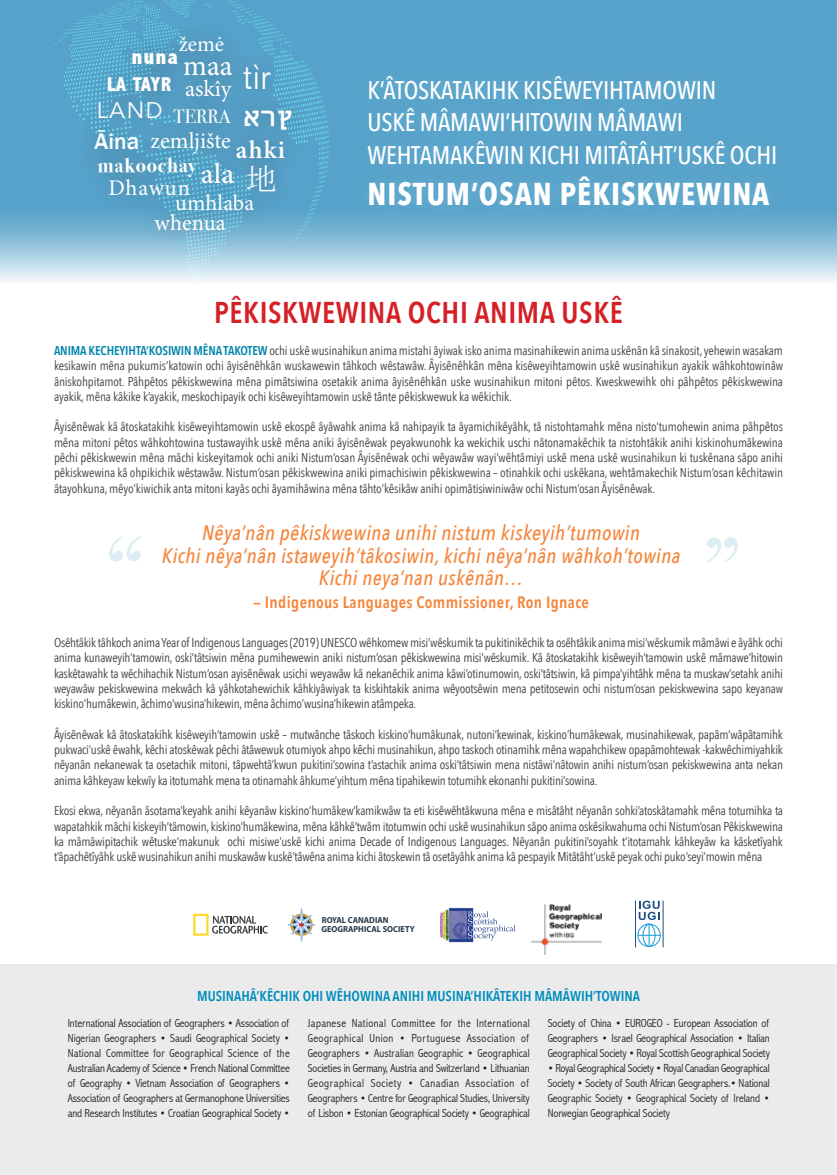
<style>
.page{position:relative;width:837px;height:1175px;background:#fff}
.page>*{position:absolute;margin:0;border:0;box-sizing:border-box;transform-origin:0 0}
.t1{font:italic 114.3px "Bodoni Svty Two ITCTT";color:#0084ac}
.t2{font:31.65px "MS Mincho";color:#fff}
.t3{font:700 31.5px "Avenir Next Condensed";letter-spacing:.03em;color:#fff}
.t4{font:600 30px "Avenir Next Condensed";letter-spacing:.02em;color:#d52027}
.t5{font:700 29.85px "Courier New";color:#fff}
.t6{font:29.1px "Minion Pro";color:#fff}
.t7{font:500 29.1px "Minion Pro";color:#fff}
.t8{font:600 25.5px "Minion Pro";color:#fff}
.t9{font:500 25.35px/32.5px "Avenir Next Condensed";letter-spacing:-.01em;color:#fff}
.t10{font:800 condensed 23.1px "Abadi";color:#fff}
.t11{font:22.95px "Minion Pro";letter-spacing:-.005em;color:#fff}
.t12{font:22.8px "Minion Pro";color:#fff}
.t13{font:22.65px "Minion Pro";color:#fff}
.t14{font:22.65px "Avenir";color:#fff}
.t15{font:22.35px "Minion Pro";letter-spacing:.005em;color:#fff}
.t16{font:21.9px "Minion Pro";color:#fff}
.t17{font:italic 500 21px/22.6px "Avenir Next Condensed";letter-spacing:.02em;color:#f58438;text-align:center}
.t18{font:700 20.4px "Bodoni Svty Two ITCTT";letter-spacing:.04em;color:#fff}
.t19{font:800 condensed 20.1px "Abadi";letter-spacing:-.01em;color:#fff}
.t20{font:19.35px "Bodoni Svty Two ITCTT";color:#fff}
.t21{font:600 16.5px "Avenir Next Condensed";letter-spacing:.02em;color:#f58438}
.t22{font:600 14.25px "Avenir Next Condensed";color:#008ebd}
.t23{font:12.75px/15.3px "Avenir Next Condensed";letter-spacing:-.02em;color:#414042;text-align:justify}
.t24{font:300 condensed 11.7px/15px "Abadi";letter-spacing:-.01em;color:#231f20;text-align:justify}
.t25{font:700 8.7px/8.9px "Myriad Pro";color:#273949;scale:.95 1}
.s1{font-family:"Abadi";font-weight:300;font-stretch:condensed;font-size:35.4px}
.s2{font-family:"Franklin Gothic";font-weight:500;font-size:23.1px}
.s3{font-weight:600;color:#0084ac}
</style>
<div class="page">
<svg style="left:0;top:0;width:837px;height:281px;background:#75b3d3"></svg>
<svg style="left:50px;top:0;width:280px;height:281px;background:#80bad8"></svg>
<div style="left:0;top:964px;width:837px;height:210px;background:#ebebec"></div>
<div style="left:351px;top:59px;width:442px;height:163px;background:#5aa4cb"></div>
<div style="left:78px;top:20px;width:231px;height:228px;background:#231f20;opacity:.38"></div>
<svg style="left:440px;top:907px;width:76px;height:35px"></svg>
<hr style="left:635px;top:900px;width:1px;height:47px;background:#204c84">
<hr style="left:663px;top:900px;width:1px;height:47px;background:#204c84">
<div style="left:638px;top:923px;width:23px;height:23px;border:1px solid #139cd8;border-radius:50%"></div>
<svg style="left:638px;top:900px;width:22px;height:47px"></svg>
<svg style="left:288px;top:908px;width:27px;height:33px"></svg>
<svg style="left:193px;top:913px;width:75px;height:22px"></svg>
<img style="left:532px;top:905px;width:69px;height:49px">
<h3 class="t16" style="left:179px;top:29px;width:47px">žemė</h3>
<h3 class="t6" style="left:183px;top:46px;width:89px">maa <span class="s1">tìr</span></h3>
<h3 class="t10" style="left:131px;top:42px;width:48px">nuna</h3>
<h3 class="t19" style="left:107px;top:73px;width:65px">LA TAYR</h3>
<h3 class="t11" style="left:185px;top:73px;width:48px">askîy</h3>
<h3 class="t14" style="left:97px;top:97px;width:67px">LAND</h3>
<h3 class="t20" style="left:174px;top:101px;width:59px">TERRA</h3>
<h3 class="t12" style="left:95px;top:125px;width:138px"><span class="s2">Āina</span> zemljište</h3>
<h3 class="t5" style="left:243px;top:98px;width:53px">ץרא</h3>
<h3 class="t8" style="left:236px;top:132px;width:51px">ahki</h3>
<h3 class="t18" style="left:97px;top:148px;width:101px">makoochay</h3>
<h3 class="t7" style="left:201px;top:154px;width:35px">ala</h3>
<h2 class="t2" style="left:245px;top:163px;width:33px">地</h2>
<h3 class="t15" style="left:108px;top:173px;width:83px">Dhawun</h3>
<h3 class="t15" style="left:175px;top:188px;width:81px">umhlaba</h3>
<h3 class="t13" style="left:155px;top:208px;width:73px">whenua</h3>
<h3 class="t9" style="left:368px;top:73px;width:411px">K’ÂTOSKATAKIHK KISÊWEYIHTAMOWIN<br>USKÊ MÂMAWI’HITOWIN MÂMAWI<br>WEHTAMAKÊWIN KICHI MITÂTÂHT’USKÊ OCHI</h3>
<h3 class="t3" style="left:368px;top:174px;width:403px">NISTUM’OSAN PÊKISKWEWINA</h3>
<h3 class="t4" style="left:214px;top:286px;width:410px">PÊKISKWEWINA OCHI ANIMA USKÊ</h3>
<p class="t23" style="left:54px;top:342px;width:731px"><span class="s3">ANIMA KECHEYIHTA’KOSIWIN MÊNA TAKOTEW</span> ochi uskê wusinahikun anima mistahi âyiwak isko anima masinahikewin anima uskênân kâ sinakosit, yehewin wasakam kesikawin mêna pukumis’katowin ochi âyisênêhkân wuskawewin tâhkoch wêstawâw. Âyisênêhkân mêna kisêweyihtamowin uskê wusinahikun ayakik wâhkohtowinâw âniskohpitamot. Pâhpêtos pêkiskwewina mêna pimâtsiwina osetakik anima âyisênêhkân uske wusinahikun mitoni pêtos. Kweskwewihk ohi pâhpêtos pêkiskwewina ayakik, mêna kâkike k’ayakik, meskochipayik ochi kisêweyihtamowin uskê tânte pêkiskwewuk ka wêkichik.</p>
<p class="t23" style="left:54px;top:419px;width:731px">Âyisênêwak kâ âtoskatakihk kisêweyihtamowin uskê ekospê âyâwahk anima kâ nahipayik ta âyamichikêyâhk, tâ nistohtamahk mêna nisto’tumohewin anima pâhpêtos mêna mitoni pêtos wâhkohtowina tustawayihk uskê mêna aniki âyisênêwak peyakwunohk ka wekichik uschi nâtonamakêchik ta nistohtâkik anihi kiskinohumâkewina pêchi pêkiskwewin mêna mâchi kiskeyitamok ochi aniki Nistum’osan Âyisênêwak ochi wêyawâw wayi’wêhtâmiyi uskê mena uskê wusinahikun ki tuskênana sâpo anihi pêkiskwewina kâ ohpikichik wêstawâw. Nistum’osan pêkiskwewina aniki pimachisiwin pêkiskwewina – otinahkik ochi uskêkana, wehtâmakechik Nistum’osan kêchitawin âtayohkuna, mêyo’kiwichik anta mitoni kayâs ochi âyamihâwina mêna tâhto’kêsikâw anihi opimâtisiwiniwâw ochi Nistum’osan Âyisênêwak.</p>
<h1 class="t1" style="left:90px;top:480px;width:41px">“</h1>
<h3 class="t17" style="left:162px;top:521px;width:520px">Nêya’nân pêkiskwewina unihi nistum kiskeyih’tumowin<br>Kichi nêya’nân istaweyih’tâkosiwin, kichi nêya’nân wâhkoh’towina<br>Kichi neya’nan uskênân…</h3>
<p class="t21" style="left:253px;top:588px;width:337px">— Indigenous Languages Commissioner, Ron Ignace</p>
<h1 class="t1" style="left:684px;top:480px;width:42px">”</h1>
<p class="t23" style="left:54px;top:634px;width:731px">Osêhtâkik tâhkoch anima Year of Indigenous Languages (2019) UNESCO wêhkomew misi’wêskumik ta pukitinikêchik ta osêhtâkik anima misi’wêskumik mâmâwi e âyâhk ochi anima kunaweyih’tamowin, oski’tâtsiwin mêna pumihewewin aniki nistum’osan pêkiskwewina misi’wêskumik. Kâ âtoskatakihk kisêweyih’tamowin uskê mâmawe’hitowin kaskêtawahk ta wêchihachik Nistum’osan ayisênêwak usichi weyawâw kâ nekanêchik anima kâwi’otinumowin, oski’tâtsiwin, kâ pimpa’yihtâhk mêna ta muskaw’setahk anihi weyawâw pekiskwewina mekwâch kâ yâhkotahewichik kâhkiyâwiyak ta kiskihtakik anima wêyootsêwin mena petitosewin ochi nistum’osan pekiskwewina sapo keyanaw kiskino’humâkewin, âchimo’wusina’hikewin, mêna âchimo’wusina’hikewin atâmpeka.</p>
<p class="t23" style="left:54px;top:726px;width:731px">Âyisênêwak kâ âtoskatakihk kisêweyih’tamowin uskê – mutwânche tâskoch kiskino’humâkunak, nutoni’kewinak, kiskino’humâkewak, musinahikewak, papâm’wâpâtamihk pukwaci’uskê êwahk, kêchi atoskêwak pêchi âtâwewuk otumiyok ahpo kêchi musinahikun, ahpo taskoch otinamihk mêna wapahchikew opapâmohtewak -kakwêchimiyahkik nêyanân nekanewak ta osetachik mitoni, tâpwehtâ’kwun pukitini’sowina t’astachik anima oski’tâtsiwin mena nistâwi’nâtowin anihi nistum’osan pekiskwewina anta nekan anima kâhkeyaw kekwîy ka itotumahk mena ta otinamahk âhkume’yihtum mêna tipahikewin totumihk ekonanhi pukitini’sowina.</p>
<p class="t23" style="left:54px;top:802px;width:731px">Ekosi ekwa, nêyanân âsotama’keyahk anihi kêyanâw kiskino’humâkew’kamikwâw ta eti kisêwêhtâkwuna mêna e misâtâht nêyanân sohki’atoskâtamahk mêna totumihka ta wapatahkik mâchi kiskeyih’tâmowin, kiskino’humâkewina, mêna kâhkê’twâm itotumwin ochi uskê wusinahikun sâpo anima oskêsikwahuma ochi Nistum’osan Pêkiskwewina ka mâmâwipitachik wêtuske’makunuk ochi misiwe’uskê kichi anima Decade of Indigenous Languages. Nêyanân pukitini’soyahk t’itotamahk kâhkeyâw ka kâsketîyahk t’âpachêtîyâhk uskê wusinahikun anihi muskawâw kuskê’tâwêna anima kichi âtoskewin tâ osetâyâhk anima kâ pespayik Mitâtâht’uskê peyak ochi puko’seyi’mowin mêna</p>
<p class="t25" style="left:322px;top:915px;width:100px">ROYAL CANADIAN<br>GEOGRAPHICAL SOCIETY</p>
<p class="t22" style="left:197px;top:983px;width:445px">MUSINAHÂ’KÊCHIK OHI WÊHOWINA ANIHI MUSINA’HIKÂTEKIH MÂMÂWIH’TOWINA</p>
<p class="t24" style="left:68px;top:1015px;width:224px">International Association of Geographers • Association of Nigerian Geographers • Saudi Geographical Society • National Committee for Geographical Science of the Australian Academy of Science • French National Committee of Geography • Vietnam Association of Geographers • Association of Geographers at Germanophone Universities and Research Institutes • Croatian Geographical Society •</p>
<p class="t24" style="left:308px;top:1015px;width:224px">Japanese National Committee for the International Geographical Union • Portuguese Association of Geographers • Australian Geographic • Geographical Societies in Germany, Austria and Switzerland • Lithuanian Geographical Society • Canadian Association of Geographers • Centre for Geographical Studies, University of Lisbon • Estonian Geographical Society • Geographical</p>
<p class="t24" style="left:548px;top:1015px;width:224px">Society of China • EUROGEO - European Association of Geographers • Israel Geographical Association • Italian Geographical Society • Royal Scottish Geographical Society</p>
<p class="t24" style="left:548px;top:1060px;width:224px">• Royal Geographical Society • Royal Canadian Geographical Society • Society of South African Geographers.• National Geographic Society • Geographical Society of Ireland • Norwegian Geographical Society</p>
</div>
